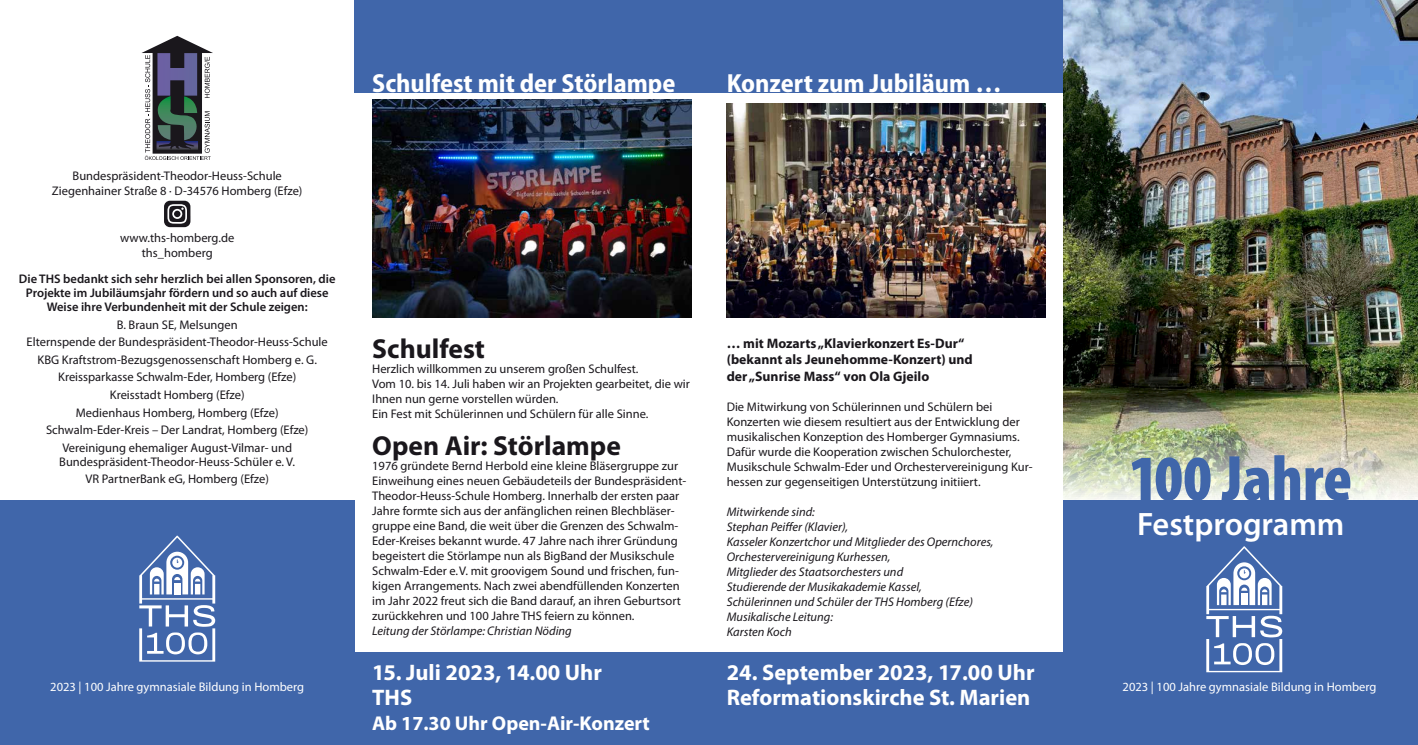
<style>
.page{position:relative;width:1418px;height:745px;background:#fff}
.page>*{position:absolute;margin:0;border:0;box-sizing:border-box;transform-origin:0 0}
.t1{font:900 condensed 65px "Myriad Pro";color:#4066aa}
.t2{font:600 32.5px "Myriad Pro";color:#fff}
.t3{font:700 27.5px "Myriad Pro";color:#1a171c}
.t4{font:700 semi-condensed 26.25px "Myriad Pro";color:#fff}
.t5{font:700 22.5px/25px "Myriad Pro";color:#fff}
.t6{font:700 20px "Myriad Pro";color:#fff}
.t7{font:700 13.75px/16.5px "Myriad Pro";color:#1a171c}
.t8{font:12.5px/15px "Myriad Pro";color:#1a171c;text-align:center}
.t9{font:italic 12.5px/15px "Myriad Pro";color:#1a171c}
.t10{font:600 12.5px/14px "Myriad Pro";color:#1a171c;text-align:center}
.t11{font:12.5px "Myriad Pro";color:#fff}
</style>
<div class="page">
<img style="left:1063px;top:0;width:354px;height:499px">
<div style="left:1063px;top:500px;width:354px;height:244px;background:#4066aa"></div>
<svg style="left:1206px;top:546px;width:76px;height:125px"></svg>
<div style="left:0;top:500px;width:354px;height:244px;background:#4066aa"></div>
<svg style="left:139px;top:535px;width:76px;height:126px"></svg>
<svg style="left:141px;top:36px;width:72px;height:124px"></svg>
<svg style="left:164px;top:200px;width:26px;height:27px"></svg>
<div style="left:354px;top:0;width:709px;height:92px;background:#4066aa"></div>
<div style="left:354px;top:652px;width:709px;height:92px;background:#4066aa"></div>
<img style="left:726px;top:103px;width:319px;height:214px">
<img style="left:372px;top:99px;width:319px;height:218px">
<p class="t8" style="left:52px;top:168px;width:252px">Bundespräsident-Theodor-Heuss-Schule<br>Ziegenhainer Straße 8 · D-34576 Homberg (Efze)</p>
<p class="t8" style="left:120px;top:230px;width:116px">www.ths-homberg.de ths_homberg</p>
<p class="t10" style="left:19px;top:271px;width:318px">Die THS bedankt sich sehr herzlich bei allen Sponsoren, die<br>Projekte im Jubiläumsjahr fördern und so auch auf diese<br>Weise ihre Verbundenheit mit der Schule zeigen:</p>
<p class="t8" style="left:27px;top:315px;width:303px;line-height:17.5px">B. Braun SE, Melsungen<br>Elternspende der Bundespräsident-Theodor-Heuss-Schule KBG Kraftstrom-Bezugsgenossenschaft Homberg e. G.<br>Kreissparkasse Schwalm-Eder, Homberg (Efze)<br>Kreisstadt Homberg (Efze)<br>Medienhaus Homberg, Homberg (Efze)<br>Schwalm-Eder-Kreis – Der Landrat, Homberg (Efze)<br>Vereinigung ehemaliger August-Vilmar- und</p>
<p class="t8" style="left:59px;top:452px;width:237px;line-height:17.5px">Bundespräsident-Theodor-Heuss-Schüler e. V.<br>VR PartnerBank eG, Homberg (Efze)</p>
<h3 class="t4" style="left:372px;top:67px;width:305px">Schulfest mit der Störlampe</h3>
<h3 class="t3" style="left:372px;top:330px;width:114px">Schulfest</h3>
<p class="t8" style="left:372px;top:361px;width:319px;text-align:left">Herzlich willkommen zu unserem großen Schulfest.<br>Vom 10. bis 14. Juli haben wir an Projekten gearbeitet, die wir Ihnen nun gerne vorstellen würden.<br>Ein Fest mit Schülerinnen und Schülern für alle Sinne.</p>
<h3 class="t3" style="left:372px;top:427px;width:250px">Open Air: Störlampe</h3>
<p class="t8" style="left:372px;top:457px;width:316px;text-align:left">1976 gründete Bernd Herbold eine kleine Bläsergruppe zur Einweihung eines neuen Gebäudeteils der Bundespräsident-Theodor-Heuss-Schule Homberg. Innerhalb der ersten paar Jahre formte sich aus der anfänglichen reinen Blechbläser&shy;gruppe eine Band, die weit über die Grenzen des Schwalm-Eder-Kreises bekannt wurde. 47 Jahre nach ihrer Gründung begeistert die Störlampe nun als BigBand der Musikschule Schwalm-Eder e.V. mit groovigem Sound und frischen, fun&shy;kigen Arrangements. Nach zwei abendfüllenden Konzerten im Jahr 2022 freut sich die Band darauf, an ihren Geburtsort zurückkehren und 100 Jahre THS feiern zu können.</p>
<p class="t9" style="left:372px;top:622px;width:201px">Leitung der Störlampe: Christian Nöding</p>
<h3 class="t4" style="left:726px;top:67px;width:276px">Konzert zum Jubiläum …</h3>
<p class="t7" style="left:726px;top:334px;width:247px">… mit Mozarts „Klavierkonzert Es-Dur“ (bekannt als Jeunehomme-Konzert) und der „Sunrise Mass“ von Ola Gjeilo</p>
<p class="t8" style="left:726px;top:398px;width:307px;text-align:left">Die Mitwirkung von Schülerinnen und Schülern bei Konzerten wie diesem resultiert aus der Entwicklung der musikalischen Konzeption des Homberger Gymnasiums.<br>Dafür wurde die Kooperation zwischen Schulorchester, Musikschule Schwalm-Eder und Orchestervereinigung Kur&shy;hessen zur gegenseitigen Unterstützung initiiert.</p>
<p class="t9" style="left:726px;top:503px;width:268px">Mitwirkende sind:<br>Stephan Peiffer (Klavier),<br>Kasseler Konzertchor und Mitglieder des Opernchores, Orchestervereinigung Kurhessen,<br>Mitglieder des Staatsorchesters und<br>Studierende der Musikakademie Kassel,<br>Schülerinnen und Schüler der THS Homberg (Efze)<br>Musikalische Leitung:<br>Karsten Koch</p>
<h1 class="t1" style="left:1129px;top:436px;width:224px">100 Jahre</h1>
<h2 class="t2" style="left:1136px;top:503px;width:209px">Festprogramm</h2>
<h3 class="t5" style="left:372px;top:659px;width:231px">15. Juli 2023, 14.00 Uhr<br>THS</h3>
<h3 class="t6" style="left:372px;top:710px;width:279px">Ab 17.30 Uhr Open-Air-Konzert</h3>
<h3 class="t5" style="left:726px;top:659px;width:309px">24. September 2023, 17.00 Uhr<br>Reformationskirche St. Marien</h3>
<p class="t11" style="left:50px;top:679px;width:255px">2023 | 100 Jahre gymnasiale Bildung in Homberg</p>
<p class="t11" style="left:1122px;top:679px;width:255px">2023 | 100 Jahre gymnasiale Bildung in Homberg</p>
</div>
